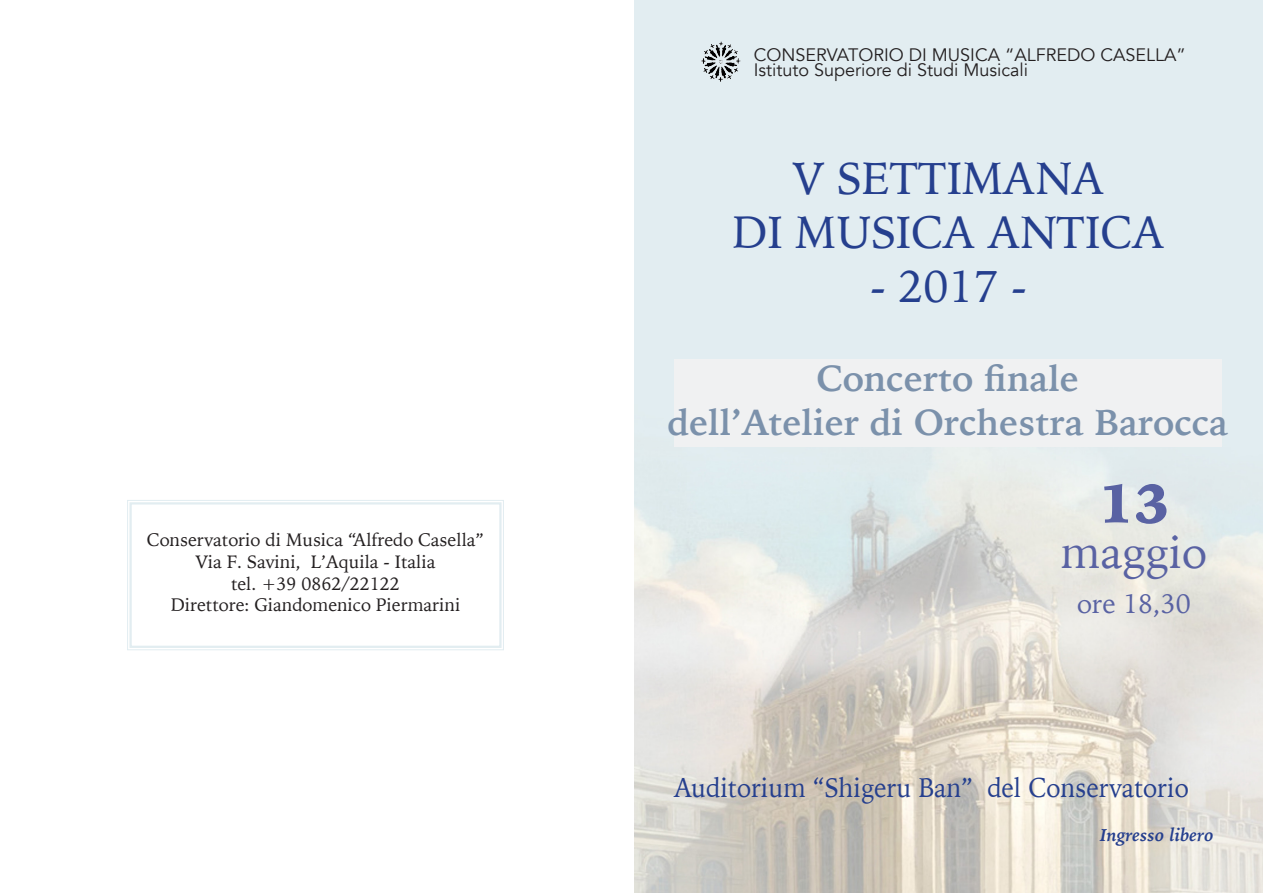
<style>
.page{position:relative;width:1263px;height:893px;background:#fff}
.page>*{position:absolute;margin:0;border:0;box-sizing:border-box;transform-origin:0 0}
.t1{font:900 54px "Iowan Old Style";color:#5962a3}
.t2{font:45px/54px "Iowan Old Style";color:#253f8e;text-align:center}
.t3{font:45px "Iowan Old Style";color:#5962a3}
.t4{font:700 36px/43.2px "Iowan Old Style";color:#7b91ab;text-align:center}
.t5{font:27px "Iowan Old Style";color:#253f8e;scale:.94 1}
.t6{font:27px "Iowan Old Style";color:#5962a3}
.t7{font:18px/21.6px "Iowan Old Style";color:#231f20;text-align:center}
.t8{font:18px/15px "Avenir";color:#231f20}
.t9{font:italic 700 18px "Iowan Old Style";color:#253f8e}
</style>
<div class="page">
<img style="left:634px;top:0;width:629px;height:893px">
<div style="left:674px;top:359px;width:548px;height:88px;background:#f0f1f2"></div>
<img style="left:709px;top:41px;width:26px;height:17px">
<svg style="left:127px;top:500px;width:377px;height:150px"></svg>
<div style="left:129px;top:502px;width:373px;height:146px;border:2px solid #e2edf1"></div>
<p class="t7" style="left:147px;top:529px;width:339px">Conservatorio di Musica “Alfredo Casella”<br>Via F. Savini, L’Aquila - Italia</p>
<p class="t7" style="left:171px;top:572px;width:291px">tel. +39 0862/22122<br>Direttore: Giandomenico Piermarini</p>
<p class="t8" style="left:754px;top:47px;width:434px">CONSERVATORIO DI MUSICA “ALFREDO CASELLA”<br>Istituto Superiore di Studi Musicali</p>
<p class="t2" style="left:732px;top:150px;width:434px">V SETTIMANA<br>DI MUSICA ANTICA</p>
<p class="t2" style="left:870px;top:258px;width:158px">- 2017 -</p>
<p class="t4" style="left:667px;top:355px;width:562px">Concerto finale<br>dell’Atelier di Orchestra Barocca</p>
<p class="t1" style="left:1098px;top:467px;width:72px">13</p>
<p class="t3" style="left:1061px;top:512px;width:147px">maggio</p>
<p class="t6" style="left:1077px;top:579px;width:115px">ore 18,30</p>
<p class="t5" style="left:674px;top:764px;width:549px">Auditorium “Shigeru Ban” del Conservatorio</p>
<p class="t9" style="left:1100px;top:818px;width:115px">Ingresso libero</p>
</div>
